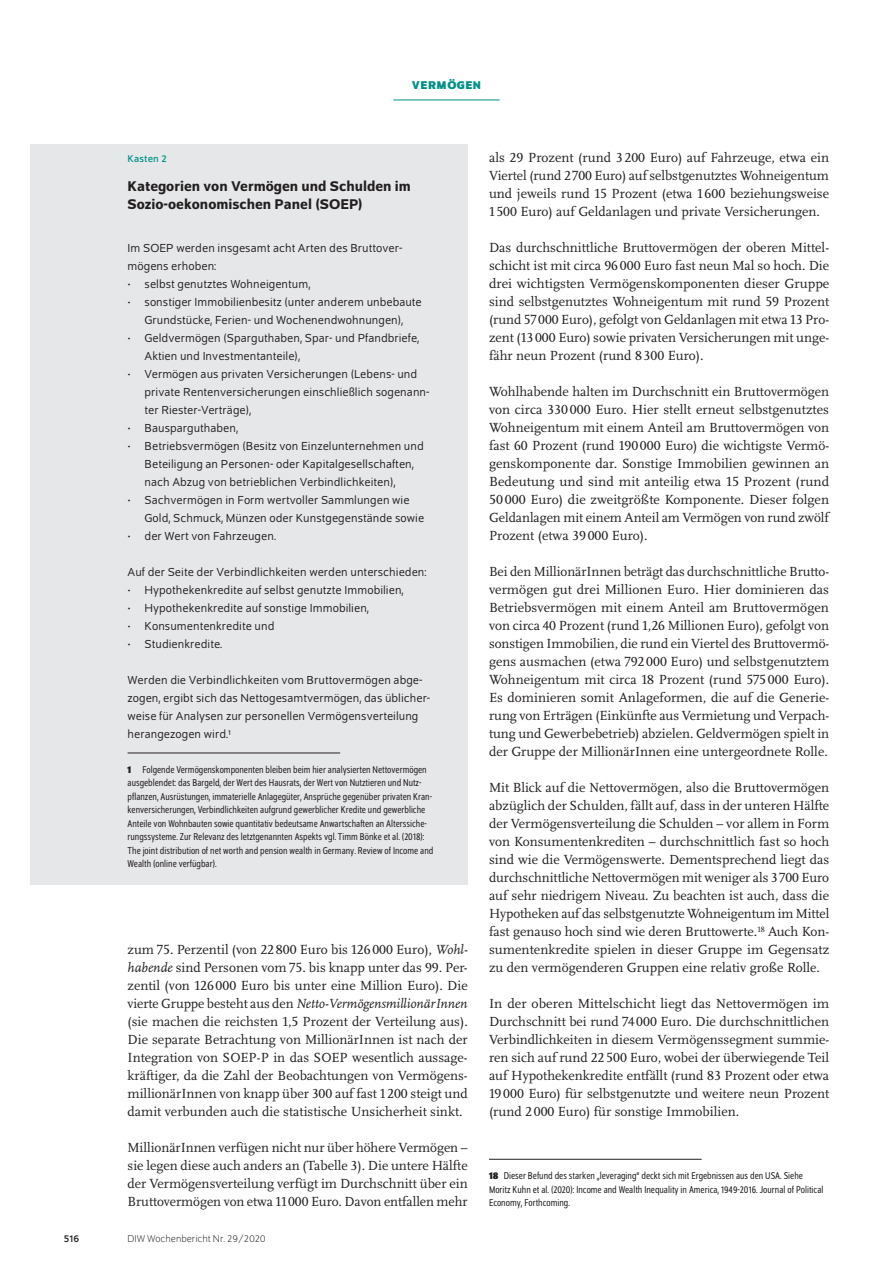
<style>
.page{position:relative;width:893px;height:1263px;background:#fff}
.page>*{position:absolute;margin:0;border:0;box-sizing:border-box;transform-origin:0 0}
.t1{font:500 15px/18px "Schumpeter";color:#231f20}
.t2{font:13.8px/18px "Scala Pro";color:#231f20;text-align:justify}
.t3{font:12.3px/18px "Schumpeter Blond";letter-spacing:.005em;color:#231f20}
.t4{font:700 12px "Schumpeter";color:#009188}
.t5{font:semi-condensed 10.5px/13.5px "Schumpeter Blond";color:#231f20}
.t6{font:300 10.5px "Schumpeter";color:#231f20}
.t7{font:10.5px "Schumpeter";letter-spacing:.01em;color:#009188}
.t8{font:10.5px "Schumpeter";color:#231f20}
.s1{font-family:"Schumpeter";font-weight:700}
.s2{font-style:italic}
</style>
<div class="page">
<hr style="left:393px;top:100px;width:107px;height:1px;background:#009188">
<hr style="left:489px;top:1159px;width:213px;height:1px;background:#231f20">
<div style="left:30px;top:144px;width:438px;height:740px;background:#e6e7e9"></div>
<hr style="left:128px;top:753px;width:212px;height:1px;background:#231f20">
<p class="t4" style="left:412px;top:79px;width:19px">VERMÖGEN</p>
<p class="t7" style="left:128px;top:153px;width:41px">Kasten 2</p>
<p class="t1" style="left:128px;top:177px;width:285px">Kategorien von Vermögen und Schulden im<br>Sozio-oekonomischen Panel (SOEP)</p>
<p class="t3" style="left:128px;top:239px;width:276px">Im SOEP werden insgesamt acht Arten des Bruttover&shy;mögens erhoben:</p>
<p class="t3" style="left:128px;top:275px;width:184px">• selbst genutztes Wohneigentum,</p>
<p class="t3" style="left:128px;top:293px;width:296px;text-align:center">• sonstiger Immobilienbesitz (unter anderem unbebaute<br>Grundstücke, Ferien- und Wochenendwohnungen),</p>
<p class="t3" style="left:145px;top:329px;width:276px;text-indent:-17px">• Geldvermögen (Sparguthaben, Spar- und Pfandbriefe,<br>Aktien und Investmentanteile),</p>
<p class="t3" style="left:145px;top:365px;width:286px;text-indent:-17px">• Vermögen aus privaten Versicherungen (Lebens- und private Rentenversicherungen einschließlich sogenann&shy;ter Riester-Verträge),</p>
<p class="t3" style="left:128px;top:419px;width:112px">• Bausparguthaben,</p>
<p class="t3" style="left:145px;top:437px;width:281px;text-indent:-17px">• Betriebsvermögen (Besitz von Einzelunternehmen und<br>Beteiligung an Personen- oder Kapitalgesellschaften, nach Abzug von betrieblichen Verbindlichkeiten),</p>
<p class="t3" style="left:145px;top:491px;width:281px;text-indent:-17px">• Sachvermögen in Form wertvoller Sammlungen wie<br>Gold, Schmuck, Münzen oder Kunstgegenstände sowie</p>
<p class="t3" style="left:128px;top:527px;width:150px">• der Wert von Fahrzeugen.</p>
<p class="t3" style="left:128px;top:563px;width:301px">Auf der Seite der Verbindlichkeiten werden unterschieden:</p>
<p class="t3" style="left:128px;top:582px;width:278px">• Hypothekenkredite auf selbst genutzte Immobilien,</p>
<p class="t3" style="left:128px;top:600px;width:243px">• Hypothekenkredite auf sonstige Immobilien,</p>
<p class="t3" style="left:128px;top:618px;width:148px">• Konsumentenkredite und</p>
<p class="t3" style="left:128px;top:636px;width:96px">• Studienkredite.</p>
<p class="t3" style="left:128px;top:672px;width:304px">Werden die Verbindlichkeiten vom Bruttovermögen abge&shy;zogen, ergibt sich das Nettogesamtvermögen, das üblicher&shy;weise für Analysen zur personellen Vermögensverteilung herangezogen wird.1</p>
<p class="t5" style="left:128px;top:763px;width:307px"><span class="s1">1</span> Folgende Vermögenskomponenten bleiben beim hier analysierten Nettovermögen ausgeblendet: das Bargeld, der Wert des Hausrats, der Wert von Nutztieren und Nutz&shy;pflanzen, Ausrüstungen, immaterielle Anlagegüter, Ansprüche gegenüber privaten Kran&shy;kenversicherungen, Verbindlichkeiten aufgrund gewerblicher Kredite und gewerbliche Anteile von Wohnbauten sowie quantitativ bedeutsame Anwartschaften an Alterssiche&shy;rungssysteme. Zur Relevanz des letztgenannten Aspekts vgl. Timm Bönke et al. (2018):<br>The joint distribution of net worth and pension wealth in Germany. Review of Income and Wealth (online verfügbar).</p>
<p class="t2" style="left:128px;top:940px;width:342px">zum 75. Perzentil (von 22 800 Euro bis 126 000 Euro), <span class="s2">Wohl&shy;habende</span> sind Personen vom 75. bis knapp unter das 99. Per&shy;zentil (von 126 000 Euro bis unter eine Million Euro). Die vierte Gruppe besteht aus den <span class="s2">Netto-VermögensmillionärInnen </span>(sie machen die reichsten 1,5 Prozent der Verteilung aus).<br>Die separate Betrachtung von MillionärInnen ist nach der Integration von SOEP-P in das SOEP wesentlich aussage&shy;kräftiger, da die Zahl der Beobachtungen von Vermögens&shy;millionärInnen von knapp über 300 auf fast 1200 steigt und damit verbunden auch die statistische Unsicherheit sinkt.</p>
<p class="t2" style="left:128px;top:1138px;width:342px">MillionärInnen verfügen nicht nur über höhere Vermögen – sie legen diese auch anders an (Tabelle 3). Die untere Hälfte der Vermögensverteilung verfügt im Durchschnitt über ein Bruttovermögen von etwa 11000 Euro. Davon entfallen mehr</p>
<p class="t8" style="left:64px;top:1233px;width:17px">516</p>
<p class="t6" style="left:128px;top:1234px;width:140px">DIW Wochenbericht Nr. 29/2020</p>
<p class="t2" style="left:489px;top:148px;width:342px">als 29 Prozent (rund 3 200 Euro) auf Fahrzeuge, etwa ein Viertel (rund 2 700 Euro) auf selbstgenutztes Wohneigentum und jeweils rund 15 Prozent (etwa 1 600 beziehungsweise 1500 Euro) auf Geldanlagen und private Versicherungen.</p>
<p class="t2" style="left:489px;top:238px;width:342px">Das durchschnittliche Bruttovermögen der oberen Mittel&shy;schicht ist mit circa 96000 Euro fast neun Mal so hoch. Die drei wichtigsten Vermögenskomponenten dieser Gruppe sind selbstgenutztes Wohneigentum mit rund 59 Prozent (rund 57000 Euro), gefolgt von Geldanlagen mit etwa 13 Pro&shy;zent (13000 Euro) sowie privaten Versicherungen mit unge&shy;fähr neun Prozent (rund 8300 Euro).</p>
<p class="t2" style="left:489px;top:382px;width:342px">Wohlhabende halten im Durchschnitt ein Bruttovermögen von circa 330 000 Euro. Hier stellt erneut selbstgenutztes Wohneigentum mit einem Anteil am Bruttovermögen von fast 60 Prozent (rund 190000 Euro) die wichtigste Vermö&shy;genskomponente dar. Sonstige Immobilien gewinnen an Bedeutung und sind mit anteilig etwa 15 Prozent (rund 50 000 Euro) die zweitgrößte Komponente. Dieser folgen Geldanlagen mit einem Anteil am Vermögen von rund zwölf Prozent (etwa 39000 Euro).</p>
<p class="t2" style="left:489px;top:562px;width:342px">Bei den MillionärInnen beträgt das durchschnittliche Brutto&shy;vermögen gut drei Millionen Euro. Hier dominieren das Betriebsvermögen mit einem Anteil am Bruttovermögen von circa 40 Prozent (rund 1,26 Millionen Euro), gefolgt von sonstigen Immobilien, die rund ein Viertel des Bruttovermö&shy;gens ausmachen (etwa 792 000 Euro) und selbstgenutztem Wohneigentum mit circa 18 Prozent (rund 575 000 Euro).<br>Es dominieren somit Anlageformen, die auf die Generie&shy;rung von Erträgen (Einkünfte aus Vermietung und Verpach&shy;tung und Gewerbebetrieb) abzielen. Geldvermögen spielt in der Gruppe der MillionärInnen eine untergeordnete Rolle.</p>
<p class="t2" style="left:489px;top:778px;width:342px">Mit Blick auf die Nettovermögen, also die Bruttovermögen abzüglich der Schulden, fällt auf, dass in der unteren Hälfte der Vermögensverteilung die Schulden – vor allem in Form von Konsumentenkrediten – durchschnittlich fast so hoch sind wie die Vermögenswerte. Dementsprechend liegt das durchschnittliche Nettovermögen mit weniger als 3 700 Euro auf sehr niedrigem Niveau. Zu beachten ist auch, dass die Hypotheken auf das selbstgenutzte Wohneigentum im Mittel fast genauso hoch sind wie deren Bruttowerte.<sup>18</sup> Auch Kon&shy;sumentenkredite spielen in dieser Gruppe im Gegensatz zu den vermögenderen Gruppen eine relativ große Rolle.</p>
<p class="t2" style="left:489px;top:994px;width:342px">In der oberen Mittelschicht liegt das Nettovermögen im Durchschnitt bei rund 74 000 Euro. Die durchschnittlichen Verbindlichkeiten in diesem Vermögenssegment summie&shy;ren sich auf rund 22500 Euro, wobei der überwiegende Teil auf Hypothekenkredite entfällt (rund 83 Prozent oder etwa 19000 Euro) für selbstgenutzte und weitere neun Prozent (rund 2000 Euro) für sonstige Immobilien.</p>
<p class="t5" style="left:489px;top:1169px;width:336px"><span class="s1">18</span> Dieser Befund des starken „leveraging“ deckt sich mit Ergebnissen aus den USA. Siehe<br>Moritz Kuhn et al. (2020): Income and Wealth Inequality in America, 1949-2016. Journal of Political<br>Economy, Forthcoming.</p>
</div>
